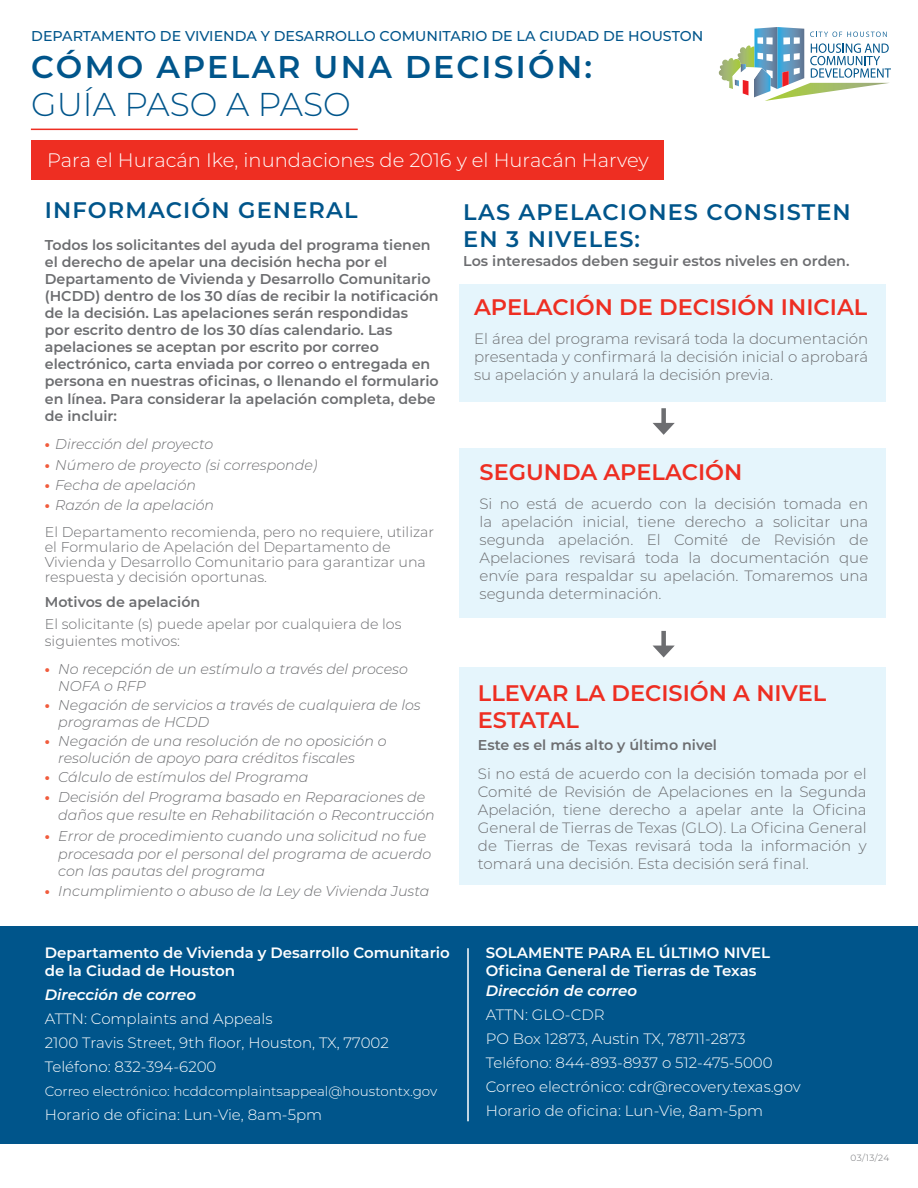
<style>
.page{position:relative;width:918px;height:1188px;background:#fff}
.page>*{position:absolute;margin:0;border:0;box-sizing:border-box;transform-origin:0 0}
.t1{font:300 33px "Montserrat";color:#00558b}
.t2{font:600 31.5px "Montserrat";letter-spacing:.07em;color:#00558b}
.t3{font:600 22.5px/27px "Montserrat";color:#ee2e22}
.t4{font:600 22.5px/27px "Montserrat";letter-spacing:.05em;color:#00558b}
.t5{font:300 19.5px "Montserrat";color:#fff}
.t6{font:300 15px/18px "Montserrat";color:#6c6d70;text-align:justify}
.t7{font:300 15px/24px "Montserrat";color:#fff}
.t8{font:600 15px/18px "Montserrat";color:#fff}
.t9{font:italic 600 15px "Montserrat";color:#fff}
.t10{font:italic 300 14.25px/17.1px "Montserrat";color:#6c6d70}
.t11{font:600 14.25px/17.1px "Montserrat";color:#6c6d70}
.t12{font:300 14.25px/15px "Montserrat";color:#6c6d70}
.t13{font:500 14.25px "Montserrat";color:#00558b}
.t14{font:300 13.5px "Montserrat";color:#fff}
.t15{font:300 9px "Montserrat";color:#6c6d70}
.s1{font-family:"Myriad Pro";font-weight:700;font-style:normal;font-size:15px;color:#f15c3d}
</style>
<div class="page">
<div style="left:0;top:926px;width:918px;height:218px;background:#00558b"></div>
<svg style="left:719px;top:27px;width:172px;height:74px"></svg>
<div style="left:459px;top:284px;width:427px;height:118px;background:#e5f5fc"></div>
<div style="left:459px;top:448px;width:427px;height:170px;background:#e5f5fc"></div>
<div style="left:459px;top:667px;width:427px;height:218px;background:#e5f5fc"></div>
<div style="left:661px;top:408px;width:5px;height:19px;background:#6c6d70"></div>
<svg style="left:653px;top:423px;width:22px;height:12px"></svg>
<div style="left:661px;top:631px;width:5px;height:19px;background:#6c6d70"></div>
<svg style="left:653px;top:646px;width:21px;height:11px"></svg>
<div style="left:31px;top:141px;width:633px;height:39px;background:#ee2e22"></div>
<hr style="left:31px;top:129px;width:327px;height:1px;background:#ee2e22">
<hr style="left:467px;top:948px;width:2px;height:173px;background:#fff">
<p class="t13" style="left:31px;top:26px;width:674px">DEPARTAMENTO DE VIVIENDA Y DESARROLLO COMUNITARIO DE LA CIUDAD DE HOUSTON</p>
<p class="t2" style="left:31px;top:45px;width:562px">CÓMO APELAR UNA DECISIÓN:</p>
<p class="t1" style="left:31px;top:82px;width:321px">GUÍA PASO A PASO</p>
<p class="t5" style="left:47px;top:146px;width:603px">Para el Huracán Ike, inundaciones de 2016 y el Huracán Harvey</p>
<p class="t4" style="left:45px;top:196px;width:314px">INFORMACIÓN GENERAL</p>
<p class="t11" style="left:45px;top:235px;width:396px">Todos los solicitantes del ayuda del programa tienen el derecho de apelar una decisión hecha por el Departamento de Vivienda y Desarrollo Comunitario (HCDD) dentro de los 30 días de recibir la notificación de la decisión. Las apelaciones serán respondidas<br>por escrito dentro de los 30 días calendario. Las apelaciones se aceptan por escrito por correo electrónico, carta enviada por correo o entregada en persona en nuestras oficinas, o llenando el formulario en línea. Para considerar la apelación completa, debe de incluir:</p>
<p class="t10" style="left:45px;top:435px;width:170px"><span class="s1">•</span> Dirección del proyecto</p>
<p class="t10" style="left:45px;top:456px;width:274px"><span class="s1">•</span> Número de proyecto (si corresponde)</p>
<p class="t10" style="left:45px;top:476px;width:153px"><span class="s1">•</span> Fecha de apelación</p>
<p class="t10" style="left:45px;top:496px;width:171px"><span class="s1">•</span> Razón de la apelación</p>
<p class="t12" style="left:45px;top:524px;width:391px">El Departamento recomienda, pero no requiere, utilizar el Formulario de Apelación del Departamento de Vivienda y Desarrollo Comunitario para garantizar una respuesta y decisión oportunas.</p>
<p class="t11" style="left:45px;top:592px;width:157px">Motivos de apelación</p>
<p class="t12" style="left:45px;top:614px;width:358px;line-height:17.1px">El solicitante (s) puede apelar por cualquiera de los siguientes motivos:</p>
<p class="t10" style="left:58px;top:660px;width:351px;text-indent:-14px"><span class="s1">•</span> No recepción de un estímulo a través del proceso<br>NOFA o RFP</p>
<p class="t10" style="left:58px;top:696px;width:364px;text-indent:-14px"><span class="s1">•</span> Negación de servicios a través de cualquiera de los programas de HCDD</p>
<p class="t10" style="left:58px;top:732px;width:330px;text-indent:-14px"><span class="s1">•</span> Negación de una resolución de no oposición o resolución de apoyo para créditos fiscales</p>
<p class="t10" style="left:45px;top:768px;width:265px"><span class="s1">•</span> Cálculo de estímulos del Programa</p>
<p class="t10" style="left:58px;top:788px;width:378px;text-indent:-14px"><span class="s1">•</span> Decisión del Programa basado en Reparaciones de daÑos que resulte en Rehabilitación o Recontrucción</p>
<p class="t10" style="left:58px;top:827px;width:374px;text-indent:-14px"><span class="s1">•</span> Error de procedimiento cuando una solicitud no fue procesada por el personal del programa de acuerdo con las pautas del programa</p>
<p class="t10" style="left:45px;top:882px;width:386px"><span class="s1">•</span> Incumplimiento o abuso de la Ley de Vivienda Justa</p>
<p class="t4" style="left:463px;top:197px;width:389px">LAS APELACIONES CONSISTEN<br>EN 3 NIVELES:</p>
<p class="t11" style="left:463px;top:251px;width:388px">Los interesados deben seguir estos niveles en orden.</p>
<p class="t3" style="left:474px;top:292px;width:395px">APELACIÓN DE DECISIÓN INICIAL</p>
<p class="t6" style="left:474px;top:329px;width:396px">El área del programa revisará toda la documentación presentada y confirmará la decisión inicial o aprobará su apelación y anulará la decisión previa.</p>
<p class="t3" style="left:480px;top:457px;width:264px">SEGUNDA APELACIÓN</p>
<p class="t6" style="left:480px;top:495px;width:390px">Si no está de acuerdo con la decisión tomada en la apelación inicial, tiene derecho a solicitar una segunda apelación. El Comité de Revisión de Apelaciones revisará toda la documentación que envíe para respaldar su apelación. Tomaremos una segunda determinación.</p>
<p class="t3" style="left:478px;top:678px;width:350px">LLEVAR LA DECISIÓN A NIVEL<br>ESTATAL</p>
<p class="t11" style="left:478px;top:735px;width:241px">Este es el más alto y Último nivel</p>
<p class="t6" style="left:478px;top:764px;width:390px">Si no está de acuerdo con la decisión tomada por el Comité de Revisión de Apelaciones en la Segunda Apelación, tiene derecho a apelar ante la Oficina General de Tierras de Texas (GLO). La Oficina General de Tierras de Texas revisará toda la información y tomará una decisión. Esta decisión será final.</p>
<p class="t8" style="left:45px;top:943px;width:407px">Departamento de Vivienda y Desarrollo Comunitario de la Ciudad de Houston</p>
<p class="t9" style="left:45px;top:984px;width:153px">Dirección de correo</p>
<p class="t7" style="left:45px;top:1007px;width:229px">ATTN: Complaints and Appeals</p>
<p class="t7" style="left:45px;top:1031px;width:346px">2100 Travis Street, 9th floor, Houston, TX, 77002</p>
<p class="t7" style="left:45px;top:1055px;width:173px">Teléfono: 832-394-6200</p>
<p class="t14" style="left:45px;top:1082px;width:394px">Correo electrónico: hcddcomplaintsappeal@houstontx.gov</p>
<p class="t7" style="left:45px;top:1103px;width:279px">Horario de oficina: Lun-Vie, 8am-5pm</p>
<p class="t8" style="left:486px;top:943px;width:286px">SOLAMENTE PARA EL ÚLTIMO NIVEL<br>Oficina General de Tierras de Texas</p>
<p class="t9" style="left:486px;top:980px;width:153px">Dirección de correo</p>
<p class="t7" style="left:486px;top:1002px;width:120px">ATTN: GLO-CDR</p>
<p class="t7" style="left:486px;top:1026px;width:261px">PO Box 12873, Austin TX, 78711-2873</p>
<p class="t7" style="left:486px;top:1050px;width:288px">Teléfono: 844-893-8937 o 512-475-5000</p>
<p class="t7" style="left:486px;top:1074px;width:317px">Correo electrónico: cdr@recovery.texas.gov<br>Horario de oficina: Lun-Vie, 8am-5pm</p>
<p class="t15" style="left:850px;top:1152px;width:40px">03/13/24</p>
</div>
